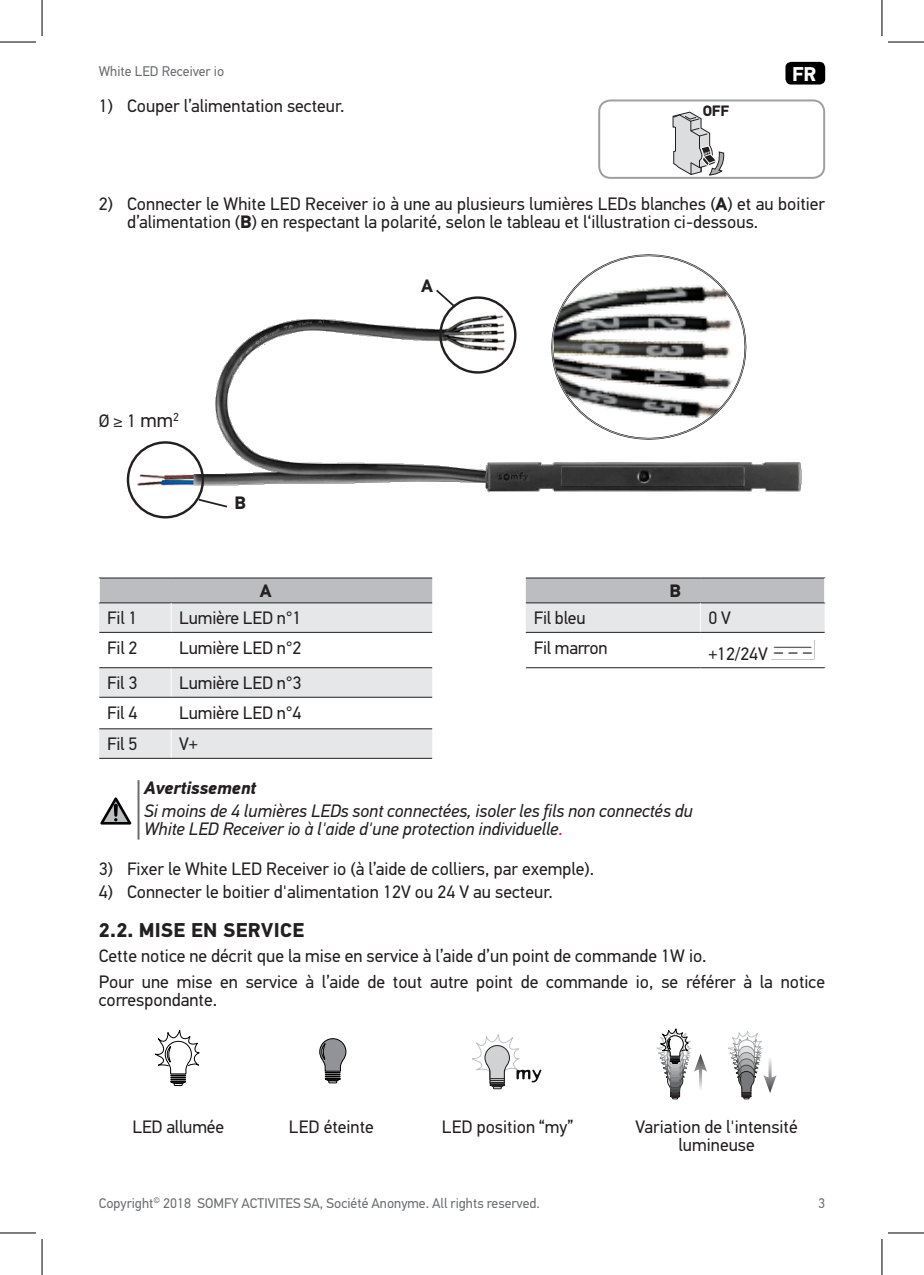
<style>
.page{position:relative;width:924px;height:1275px;background:#fff}
.page>*{position:absolute;margin:0;border:0;box-sizing:border-box;transform-origin:0 0}
.t1{font:700 20px "PF Din Text Pro";letter-spacing:.02em;color:#231f20}
.t2{font:700 20px "PF Din Text Pro";color:#fff}
.t3{font:18px/18px "PF Din Text Pro";color:#231f20}
.t4{font:italic 18px/18px "PF Din Text Pro";letter-spacing:-.005em;color:#231f20}
.t5{font:italic 700 18px "PF Din Text Pro";letter-spacing:-.005em;color:#231f20}
.t6{font:700 18px "PF Din Text Pro";color:#231f20}
.t7{font:700 15px "PF Din Text Pro";color:#231f20}
.t8{font:14px "PF Din Text Pro";color:#6c6d70}
.s1{font-weight:700}
.s2{font-size:20px}
.s3{color:#ed028c}
</style>
<div class="page">
<div style="left:785px;top:62px;width:39px;height:23px;background:#000001;border-radius:6px"></div>
<svg style="left:99px;top:632px;width:725px;height:126px"></svg>
<hr style="left:99px;top:577px;width:72px;height:1px;background:#231f20">
<hr style="left:171px;top:577px;width:261px;height:1px;background:#231f20">
<hr style="left:525px;top:577px;width:175px;height:1px;background:#231f20">
<hr style="left:700px;top:577px;width:124px;height:1px;background:#231f20">
<svg style="left:99px;top:578px;width:725px;height:54px;background:#d3d4d6"></svg>
<hr style="left:170px;top:633px;width:1px;height:34px;background:#fff">
<hr style="left:699px;top:633px;width:1px;height:34px;background:#fff">
<svg style="left:170px;top:668px;width:1px;height:29px"></svg>
<svg style="left:699px;top:668px;width:1px;height:29px"></svg>
<hr style="left:170px;top:698px;width:1px;height:30px;background:#fff">
<hr style="left:699px;top:697px;width:1px;height:32px;background:#fff">
<svg style="left:170px;top:729px;width:1px;height:29px"></svg>
<svg style="left:699px;top:729px;width:1px;height:29px"></svg>
<hr style="left:99px;top:632px;width:72px;height:1px;background:#231f20">
<hr style="left:171px;top:632px;width:261px;height:1px;background:#231f20">
<hr style="left:525px;top:632px;width:175px;height:1px;background:#231f20">
<hr style="left:700px;top:632px;width:124px;height:1px;background:#231f20">
<hr style="left:99px;top:667px;width:72px;height:1px;background:#231f20">
<hr style="left:171px;top:667px;width:261px;height:1px;background:#231f20">
<hr style="left:525px;top:667px;width:175px;height:1px;background:#231f20">
<hr style="left:700px;top:667px;width:124px;height:1px;background:#231f20">
<hr style="left:99px;top:697px;width:72px;height:1px;background:#231f20">
<hr style="left:171px;top:697px;width:261px;height:1px;background:#231f20">
<hr style="left:99px;top:728px;width:72px;height:1px;background:#231f20">
<hr style="left:171px;top:728px;width:261px;height:1px;background:#231f20">
<hr style="left:99px;top:758px;width:72px;height:1px;background:#231f20">
<hr style="left:171px;top:758px;width:261px;height:1px;background:#231f20">
<img style="left:771px;top:640px;width:43px;height:20px">
<hr style="left:137px;top:780px;width:2px;height:59px;background:#6c6d70">
<svg style="left:155px;top:1030px;width:44px;height:56px"></svg>
<svg style="left:319px;top:1038px;width:27px;height:45px"></svg>
<svg style="left:472px;top:1034px;width:69px;height:55px"></svg>
<svg style="left:656px;top:1028px;width:50px;height:71px"></svg>
<svg style="left:728px;top:1031px;width:48px;height:68px"></svg>
<svg style="left:672px;top:112px;width:52px;height:64px"></svg>
<div style="left:598px;top:99px;width:226px;height:80px;border:2px solid #9d9fa2;border-radius:11px"></div>
<svg style="left:561px;top:254px;width:175px;height:52px"></svg>
<img style="left:128px;top:306px;width:674px;height:206px">
<div style="left:439px;top:296px;width:77px;height:78px;border:2px solid #231f20;border-radius:50%"></div>
<svg style="left:197px;top:497px;width:32px;height:12px"></svg>
<svg style="left:434px;top:289px;width:23px;height:20px"></svg>
<div style="left:127px;top:441px;width:77px;height:77px;border:2px solid #231f20;border-radius:50%"></div>
<svg style="left:100px;top:797px;width:32px;height:28px"></svg>
<hr style="left:0;top:42px;width:36px;height:1px;background:#000">
<hr style="left:887px;top:42px;width:36px;height:1px;background:#000">
<hr style="left:0;top:1232px;width:36px;height:1px;background:#000">
<hr style="left:887px;top:1232px;width:36px;height:1px;background:#000">
<hr style="left:42px;top:0;width:1px;height:36px;background:#000">
<hr style="left:42px;top:1239px;width:1px;height:36px;background:#000">
<hr style="left:881px;top:0;width:1px;height:36px;background:#000">
<hr style="left:881px;top:1239px;width:1px;height:36px;background:#000">
<p class="t8" style="left:99px;top:63px;width:127px">White LED Receiver io</p>
<p class="t2" style="left:791px;top:62px;width:26px">FR</p>
<p class="t3" style="left:99px;top:97px;width:247px">1) Couper l’alimentation secteur.</p>
<p class="t7" style="left:702px;top:102px;width:28px">OFF</p>
<p class="t3" style="left:127px;top:195px;width:699px;text-indent:-28px">2) Connecter le White LED Receiver io à une au plusieurs lumières LEDs blanches (<span class="s1">A</span>) et au boitier d’alimentation (<span class="s1">B</span>) en respectant la polarité, selon le tableau et l‘illustration ci-dessous.</p>
<p class="t3" style="left:99px;top:412px;width:82px">Ø ≥ 1 <span class="s2">mm</span><sup>2</sup></p>
<p class="t6" style="left:421px;top:275px;width:13px">A</p>
<p class="t6" style="left:234px;top:492px;width:13px">B</p>
<p class="t6" style="left:260px;top:580px;width:13px">A</p>
<p class="t6" style="left:669px;top:580px;width:13px">B</p>
<p class="t3" style="left:107px;top:609px;width:32px">Fil 1</p>
<p class="t3" style="left:179px;top:609px;width:124px">Lumière LED n°1</p>
<p class="t3" style="left:533px;top:609px;width:53px">Fil bleu</p>
<p class="t3" style="left:708px;top:609px;width:24px">0 V</p>
<p class="t3" style="left:107px;top:639px;width:32px">Fil 2</p>
<p class="t3" style="left:179px;top:639px;width:124px">Lumière LED n°2</p>
<p class="t3" style="left:533px;top:639px;width:75px">Fil marron</p>
<p class="t3" style="left:708px;top:644px;width:61px">+12/24V</p>
<p class="t3" style="left:107px;top:674px;width:32px">Fil 3</p>
<p class="t3" style="left:179px;top:674px;width:124px">Lumière LED n°3</p>
<p class="t3" style="left:107px;top:703px;width:32px">Fil 4</p>
<p class="t3" style="left:179px;top:703px;width:124px">Lumière LED n°4</p>
<p class="t3" style="left:107px;top:735px;width:32px">Fil 5</p>
<p class="t3" style="left:179px;top:735px;width:20px">V+</p>
<p class="t5" style="left:144px;top:776px;width:114px">Avertissement</p>
<p class="t4" style="left:144px;top:802px;width:550px">Si moins de 4 lumières LEDs sont connectées, isoler les fils non connectés du<br>White LED Receiver io à l'aide d'une protection individuelle<span class="s3">.</span></p>
<p class="t3" style="left:99px;top:859px;width:496px">3) Fixer le White LED Receiver io (à l’aide de colliers, par exemple).</p>
<p class="t3" style="left:99px;top:883px;width:455px">4) Connecter le boitier d'alimentation 12V ou 24 V au secteur.</p>
<p class="t1" style="left:99px;top:918px;width:207px">2.2. MISE EN SERVICE</p>
<p class="t3" style="left:99px;top:944px;width:727px;line-height:25px">Cette notice ne décrit que la mise en service à l’aide d’un point de commande 1W io.<br>Pour une mise en service à l’aide de tout autre point de commande io, se référer à la notice</p>
<p class="t3" style="left:99px;top:990px;width:120px">correspondante.</p>
<p class="t3" style="left:132px;top:1118px;width:93px">LED allumée</p>
<p class="t3" style="left:289px;top:1118px;width:86px">LED éteinte</p>
<p class="t3" style="left:441px;top:1118px;width:132px">LED position “my”</p>
<p class="t3" style="left:635px;top:1118px;width:164px;text-align:center">Variation de l'intensité lumineuse</p>
<p class="t8" style="left:99px;top:1194px;width:442px">Copyright<sup>©</sup> 2018 SOMFY ACTIVITES SA, Société Anonyme. All rights reserved.</p>
<p class="t8" style="left:817px;top:1194px;width:8px">3</p>
</div>
